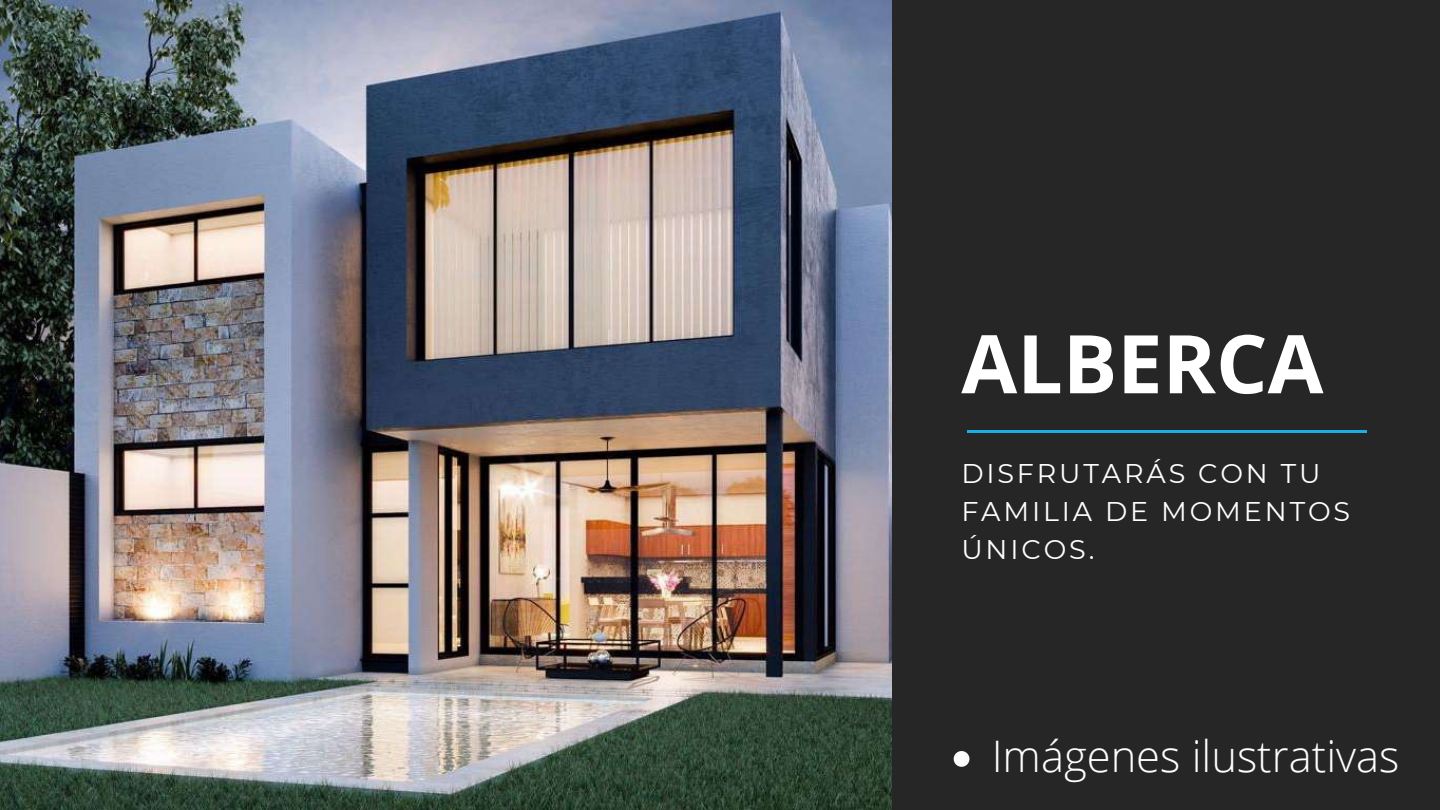
<style>
.page{position:relative;width:1440px;height:810px;background:#fff}
.page>*{position:absolute;margin:0;border:0;box-sizing:border-box;transform-origin:0 0}
.t1{font:700 81px "Open Sans";color:#fff}
.t2{font:300 43.5px "Open Sans";color:#fff}
.t3{font:27px/38.2px "Montserrat";letter-spacing:.105em;color:#fff}
</style>
<div class="page">
<img style="left:0;top:0;width:892px;height:810px">
<div style="left:893px;top:0;width:547px;height:810px;background:#262626"></div>
<hr style="left:967px;top:430px;width:400px;height:2px;background:#1cade4">
<svg style="left:954px;top:751px;width:15px;height:16px"></svg>
<h1 class="t1" style="left:961px;top:307px;width:364px">ALBERCA</h1>
<p class="t3" style="left:961px;top:454px;width:390px">DISFRUTARÁS CON TU<br>FAMILIA DE MOMENTOS<br>ÚNICOS.</p>
<h2 class="t2" style="left:992px;top:725px;width:409px">Imágenes ilustrativas</h2>
</div>
